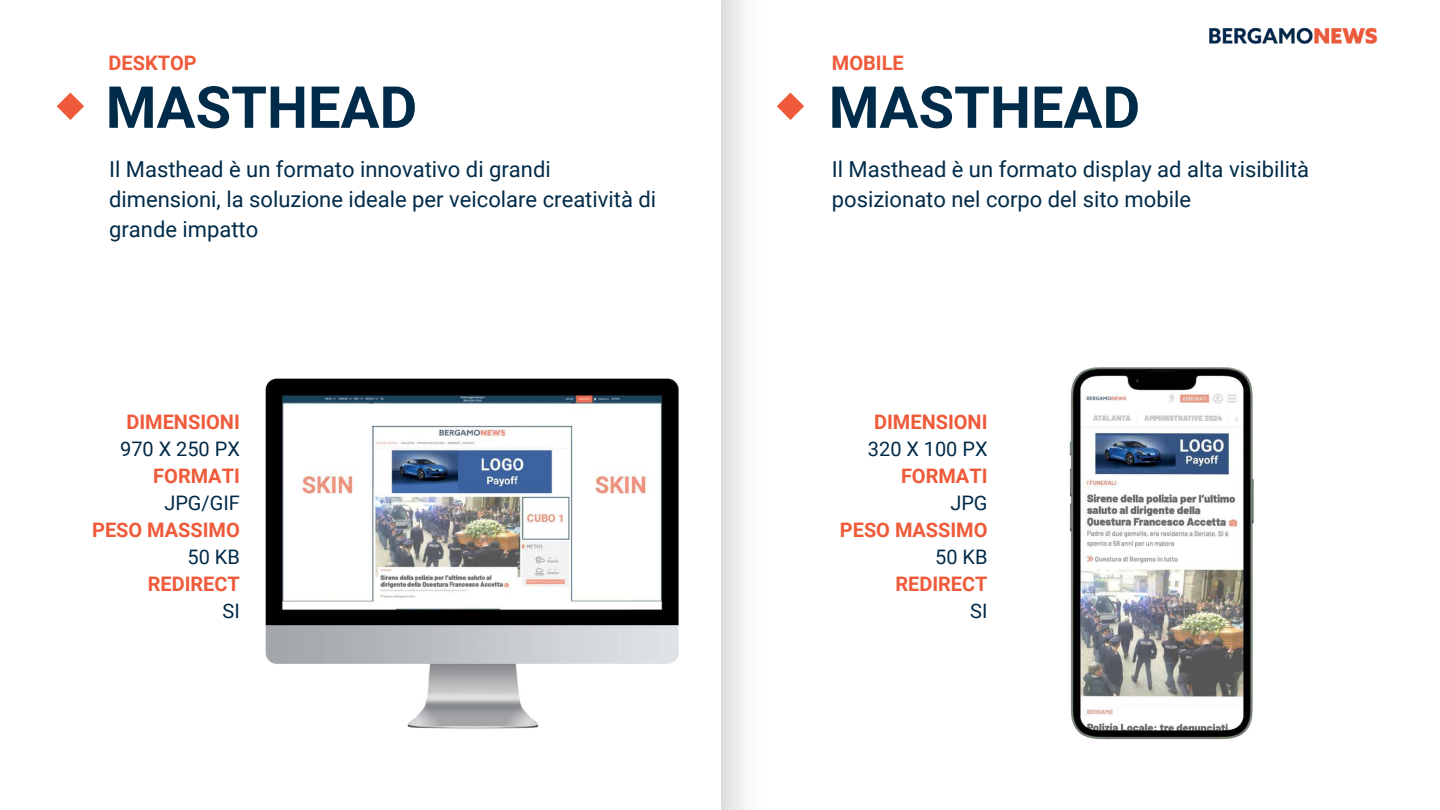
<style>
.page{position:relative;width:1440px;height:810px;background:#fff}
.page>*{position:absolute;margin:0;border:0;box-sizing:border-box;transform-origin:0 0}
.t1{font:700 58px "Roboto";color:#002b49}
.t2{font:22px/30px "Roboto";color:#002b49}
.t3{font:700 20px "Roboto";color:#ef5b3a}
.t4{font:20px "Roboto";color:#002a48}
</style>
<div class="page">
<svg style="left:57px;top:93px;width:27px;height:27px"></svg>
<svg style="left:777px;top:93px;width:27px;height:27px"></svg>
<img style="left:1209px;top:28px;width:169px;height:16px">
<img style="left:1069px;top:367px;width:185px;height:372px">
<img style="left:265px;top:379px;width:414px;height:350px">
<p class="t3" style="left:109px;top:52px;width:90px">DESKTOP</p>
<h1 class="t1" style="left:106px;top:74px;width:313px">MASTHEAD</h1>
<p class="t2" style="left:109px;top:154px;width:549px">Il Masthead è un formato innovativo di grandi dimensioni, la soluzione ideale per veicolare creatività di grande impatto</p>
<p class="t3" style="left:126px;top:410px;width:115px">DIMENSIONI</p>
<p class="t4" style="left:120px;top:437px;width:121px">970 X 250 PX</p>
<p class="t3" style="left:153px;top:464px;width:88px">FORMATI</p>
<p class="t4" style="left:164px;top:491px;width:77px">JPG/GIF</p>
<p class="t3" style="left:92px;top:518px;width:149px">PESO MASSIMO</p>
<p class="t4" style="left:188px;top:545px;width:54px">50 KB</p>
<p class="t3" style="left:148px;top:572px;width:94px">REDIRECT</p>
<p class="t4" style="left:223px;top:599px;width:19px">SI</p>
<p class="t3" style="left:832px;top:52px;width:73px">MOBILE</p>
<h1 class="t1" style="left:829px;top:74px;width:313px">MASTHEAD</h1>
<p class="t2" style="left:832px;top:154px;width:479px">Il Masthead è un formato display ad alta visibilità posizionato nel corpo del sito mobile</p>
<p class="t3" style="left:874px;top:410px;width:115px">DIMENSIONI</p>
<p class="t4" style="left:868px;top:437px;width:121px">320 X 100 PX</p>
<p class="t3" style="left:901px;top:464px;width:88px">FORMATI</p>
<p class="t4" style="left:950px;top:491px;width:39px">JPG</p>
<p class="t3" style="left:840px;top:518px;width:149px">PESO MASSIMO</p>
<p class="t4" style="left:935px;top:545px;width:54px">50 KB</p>
<p class="t3" style="left:895px;top:572px;width:94px">REDIRECT</p>
<p class="t4" style="left:970px;top:599px;width:19px">SI</p>
</div>
